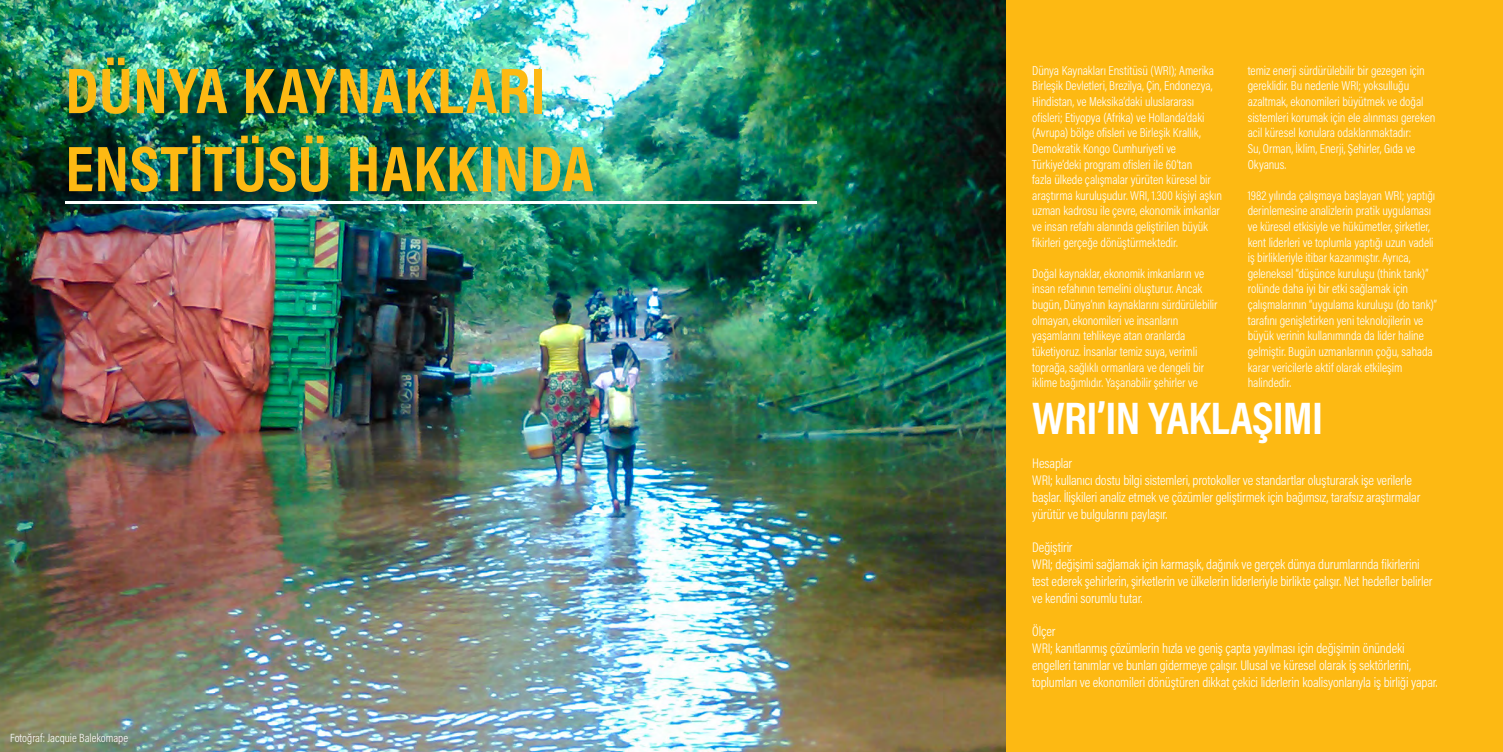
<style>
.page{position:relative;width:1503px;height:752px;background:#fff}
.page>*{position:absolute;margin:0;border:0;box-sizing:border-box;transform-origin:0 0}
.t1{font:700 65px/78px "Acumin Pro Cond";letter-spacing:.01em;color:#fdb913}
.t2{font:700 46px "Acumin Pro Cond";letter-spacing:-.015em;color:#fff}
.t3{font:300 14px/16.8px "Acumin Pro Cond";letter-spacing:-.01em;color:#fff}
.t4{font:300 13px/15.6px "Acumin Pro Cond";letter-spacing:-.005em;color:#fff}
.t5{font:300 12px "Acumin Pro Cond";color:#fff}
</style>
<div class="page">
<img style="left:0;top:0;width:1006px;height:751px">
<div style="left:1006px;top:0;width:496px;height:751px;background:#fdb913"></div>
<hr style="left:65px;top:201px;width:751px;height:3px;background:#fff">
<h1 class="t1" style="left:65px;top:50px;width:529px">DÜNYA KAYNAKLARI<br>ENSTİTÜSÜ HAKKINDA</h1>
<p class="t5" style="left:10px;top:729px;width:120px">Fotoğraf: Jacquie Balekomape</p>
<p class="t4" style="left:1032px;top:62px;width:191px">Dünya Kaynakları Enstitüsü (WRI); Amerika Birleşik Devletleri, Brezilya, Çin, Endonezya, Hindistan, ve Meksika’daki uluslararası ofisleri; Etiyopya (Afrika) ve Hollanda’daki (Avrupa) bölge ofisleri ve Birleşik Krallık, Demokratik Kongo Cumhuriyeti ve Türkiye’deki program ofisleri ile 60’tan<br>fazla ülkede çalışmalar yürüten küresel bir araştırma kuruluşudur. WRI, 1.300 kişiyi aşkın uzman kadrosu ile çevre, ekonomik imkanlar ve insan refahı alanında geliştirilen büyük fikirleri gerçeğe dönüştürmektedir.</p>
<p class="t4" style="left:1032px;top:265px;width:187px">Doğal kaynaklar, ekonomik imkanların ve insan refahının temelini oluşturur. Ancak bugün, Dünya’nın kaynaklarını sürdürülebilir olmayan, ekonomileri ve insanların yaşamlarını tehlikeye atan oranlarda tüketiyoruz. İnsanlar temiz suya, verimli toprağa, sağlıklı ormanlara ve dengeli bir iklime bağımlıdır. Yaşanabilir şehirler ve</p>
<p class="t4" style="left:1247px;top:62px;width:189px">temiz enerji sürdürülebilir bir gezegen için gereklidir. Bu nedenle WRI; yoksulluğu azaltmak, ekonomileri büyütmek ve doğal sistemleri korumak için ele alınması gereken acil küresel konulara odaklanmaktadır:<br>Su, Orman, İklim, Enerji, Şehirler, Gıda ve Okyanus.</p>
<p class="t4" style="left:1247px;top:187px;width:190px">1982 yılında çalışmaya başlayan WRI; yaptığı derinlemesine analizlerin pratik uygulaması ve küresel etkisiyle ve hükümetler, şirketler, kent liderleri ve toplumla yaptığı uzun vadeli iş birlikleriyle itibar kazanmıştır. Ayrıca, geleneksel “düşünce kuruluşu (think tank)” rolünde daha iyi bir etki sağlamak için çalışmalarının “uygulama kuruluşu (do tank)” tarafını genişletirken yeni teknolojilerin ve büyük verinin kullanımında da lider haline gelmiştir. Bugün uzmanlarının çoğu, sahada karar vericilerle aktif olarak etkileşim halindedir.</p>
<h2 class="t2" style="left:1032px;top:388px;width:292px">WRI’IN YAKLAŞIMI</h2>
<p class="t3" style="left:1032px;top:454px;width:389px">Hesaplar<br>WRI; kullanıcı dostu bilgi sistemleri, protokoller ve standartlar oluşturarak işe verilerle başlar. İlişkileri analiz etmek ve çözümler geliştirmek için bağımsız, tarafsız araştırmalar yürütür ve bulgularını paylaşır.</p>
<p class="t3" style="left:1032px;top:538px;width:402px">Değiştirir<br>WRI; değişimi sağlamak için karmaşık, dağınık ve gerçek dünya durumlarında fikirlerini test ederek şehirlerin, şirketlerin ve ülkelerin liderleriyle birlikte çalışır. Net hedefler belirler ve kendini sorumlu tutar.</p>
<p class="t3" style="left:1032px;top:622px;width:407px">Ölçer<br>WRI; kanıtlanmış çözümlerin hızla ve geniş çapta yayılması için değişimin önündeki engelleri tanımlar ve bunları gidermeye çalışır. Ulusal ve küresel olarak iş sektörlerini, toplumları ve ekonomileri dönüştüren dikkat çekici liderlerin koalisyonlarıyla iş birliği yapar.</p>
</div>
